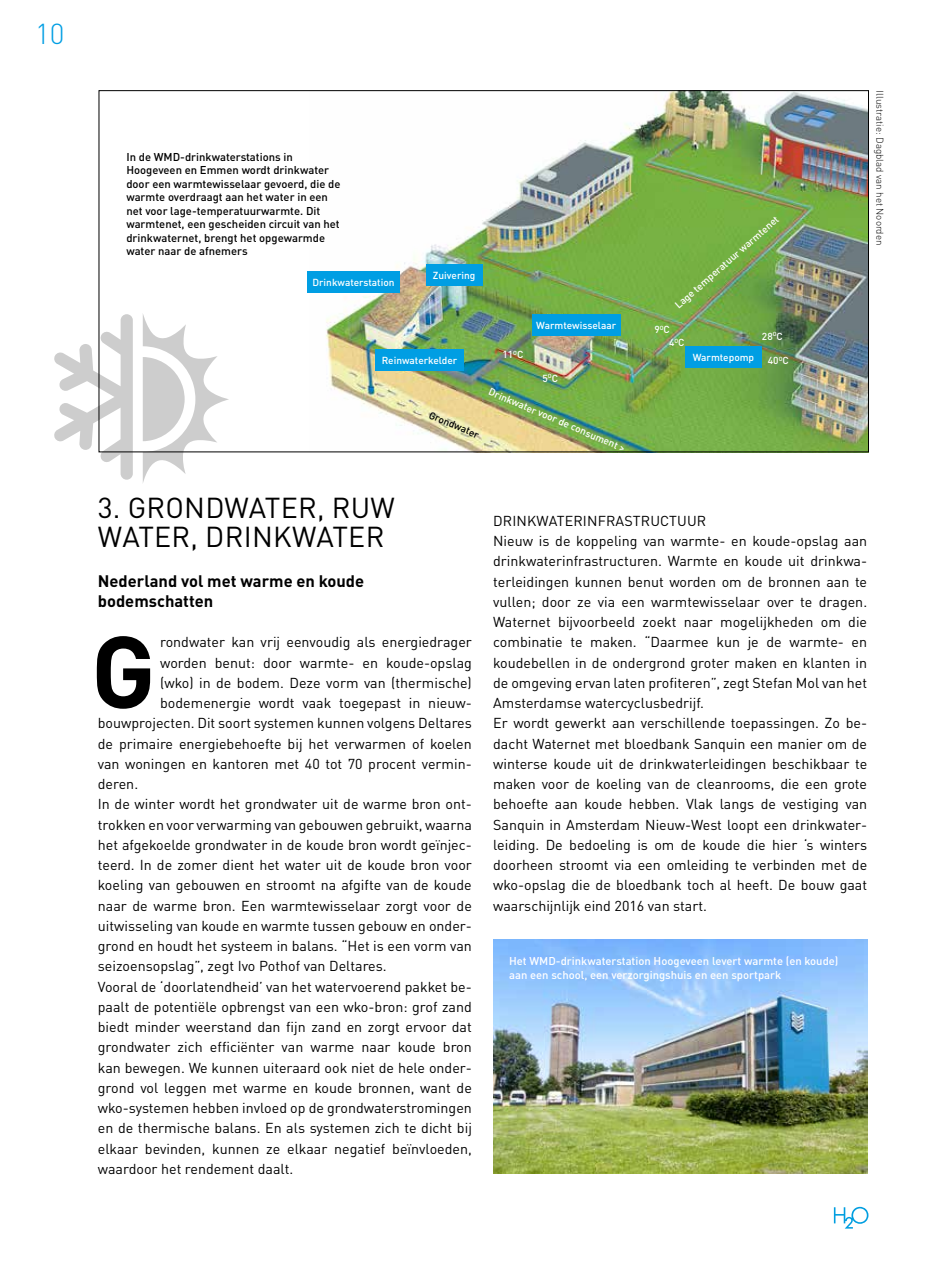
<style>
.page{position:relative;width:936px;height:1263px;background:#fff}
.page>*{position:absolute;margin:0;border:0;box-sizing:border-box;transform-origin:0 0}
.t1{font:700 100.35px "DIN Pro";color:#000}
.t2{font:28.5px/28.5px "DIN Pro";letter-spacing:.01em;color:#000}
.t3{font:300 28.5px "DIN Pro";color:#009ee3}
.t4{font:700 16.5px/20.2px "DIN Pro";color:#000}
.t5{font:14.25px/20.2px "DIN Pro";color:#000}
.t6{font:500 11.25px/13.5px "DIN Pro";color:#000}
.t7{font:500 11.25px/13.5px "DIN Pro";color:#fff}
.t8{font:500 10.05px/13.6px "DIN Pro";color:#fff}
.t9{font:500 10.05px "DIN Pro";color:#000}
.t10{font:300 9.75px "DIN Pro";color:#000}
</style>
<div class="page">
<svg style="left:833px;top:1207px;width:35px;height:21px"></svg>
<img style="left:310px;top:92px;width:556px;height:358px">
<img style="left:493px;top:940px;width:374px;height:234px">
<div style="left:307px;top:271px;width:93px;height:21px;background:#009ee3"></div>
<div style="left:426px;top:265px;width:56px;height:21px;background:#009ee3"></div>
<div style="left:532px;top:315px;width:88px;height:21px;background:#009ee3"></div>
<div style="left:685px;top:346px;width:76px;height:21px;background:#009ee3"></div>
<div style="left:375px;top:350px;width:88px;height:21px;background:#009ee3"></div>
<svg style="left:54px;top:313px;width:175px;height:170px"></svg>
<h2 class="t3" style="left:35px;top:12px;width:31px">10</h2>
<p class="t6" style="left:126px;top:149px;width:215px">In de WMD-drinkwaterstations in Hoogeveen en Emmen wordt drinkwater door een warmtewisselaar gevoerd, die de warmte overdraagt aan het water in een net voor lage-temperatuurwarmte. Dit warmtenet, een gescheiden circuit van het drinkwaternet, brengt het opgewarmde water naar de afnemers</p>
<p class="t8" style="left:312px;top:274px;width:84px">Drinkwaterstation</p>
<p class="t8" style="left:433px;top:268px;width:44px">Zuivering</p>
<p class="t8" style="left:382px;top:353px;width:77px">Reinwaterkelder</p>
<p class="t9" style="left:432px;top:407px;width:55px;rotate:23deg">Grondwater</p>
<p class="t8" style="left:502px;top:346px;width:22px">11<sup>O</sup>C</p>
<p class="t8" style="left:536px;top:317px;width:81px">Warmtewisselaar</p>
<p class="t8" style="left:542px;top:370px;width:17px">5<sup>O</sup>C</p>
<p class="t8" style="left:492px;top:384px;width:149px;rotate:23deg">Drinkwater voor de consument &gt;</p>
<p class="t8" style="left:671px;top:300px;width:136px;rotate:-41deg">Lage temperatuur warmtenet</p>
<p class="t8" style="left:669px;top:321px;width:17px;text-indent:-15px">9<sup>O</sup>C<br>4<sup>O</sup>C</p>
<p class="t8" style="left:761px;top:328px;width:22px">28<sup>O</sup>C</p>
<p class="t8" style="left:767px;top:353px;width:22px">40<sup>O</sup>C</p>
<p class="t8" style="left:692px;top:349px;width:63px">Warmtepomp</p>
<p class="t10" style="left:887px;top:90px;width:156px;rotate:90deg">Illustratie: Dagblad van het Noorden</p>
<h2 class="t2" style="left:98px;top:491px;width:298px">3. GRONDWATER, RUW<br>WATER, DRINKWATER</h2>
<p class="t4" style="left:98px;top:569px;width:268px">Nederland vol met warme en koude bodemschatten</p>
<p class="t5" style="left:160px;top:631px;width:313px">rondwater kan vrij eenvoudig als energiedrager</p>
<p class="t5" style="left:160px;top:651px;width:313px">worden benut: door warmte- en koude-opslag</p>
<p class="t5" style="left:160px;top:671px;width:313px">(wko) in de bodem. Deze vorm van (thermische)</p>
<p class="t5" style="left:160px;top:691px;width:313px">bodemenergie wordt vaak toegepast in nieuw-</p>
<p class="t5" style="left:98px;top:712px;width:375px">bouwprojecten. Dit soort systemen kunnen volgens Deltares</p>
<p class="t5" style="left:98px;top:732px;width:375px">de primaire energiebehoefte bij het verwarmen of koelen</p>
<p class="t5" style="left:98px;top:752px;width:375px">van woningen en kantoren met 40 tot 70 procent vermin-</p>
<p class="t5" style="left:98px;top:772px;width:42px">deren.</p>
<p class="t5" style="left:98px;top:793px;width:375px">In de winter wordt het grondwater uit de warme bron ont-</p>
<p class="t5" style="left:98px;top:813px;width:375px">trokken en voor verwarming van gebouwen gebruikt, waarna</p>
<p class="t5" style="left:98px;top:833px;width:375px">het afgekoelde grondwater in de koude bron wordt geïnjec-</p>
<p class="t5" style="left:98px;top:853px;width:375px">teerd. In de zomer dient het water uit de koude bron voor</p>
<p class="t5" style="left:98px;top:874px;width:375px">koeling van gebouwen en stroomt na afgifte van de koude</p>
<p class="t5" style="left:98px;top:894px;width:375px">naar de warme bron. Een warmtewisselaar zorgt voor de</p>
<p class="t5" style="left:98px;top:914px;width:375px">uitwisseling van koude en warmte tussen gebouw en onder-</p>
<p class="t5" style="left:98px;top:934px;width:375px">grond en houdt het systeem in balans. “Het is een vorm van</p>
<p class="t5" style="left:98px;top:955px;width:290px">seizoensopslag”, zegt Ivo Pothof van Deltares.</p>
<p class="t5" style="left:98px;top:975px;width:375px">Vooral de ‘doorlatendheid’ van het watervoerend pakket be-</p>
<p class="t5" style="left:98px;top:995px;width:375px">paalt de potentiële opbrengst van een wko-bron: grof zand</p>
<p class="t5" style="left:98px;top:1015px;width:375px">biedt minder weerstand dan fijn zand en zorgt ervoor dat</p>
<p class="t5" style="left:98px;top:1036px;width:375px">grondwater zich efficiënter van warme naar koude bron</p>
<p class="t5" style="left:98px;top:1056px;width:375px">kan bewegen. We kunnen uiteraard ook niet de hele onder-</p>
<p class="t5" style="left:98px;top:1076px;width:375px">grond vol leggen met warme en koude bronnen, want de</p>
<p class="t5" style="left:98px;top:1096px;width:375px">wko-systemen hebben invloed op de grondwaterstromingen</p>
<p class="t5" style="left:98px;top:1117px;width:375px">en de thermische balans. En als systemen zich te dicht bij</p>
<p class="t5" style="left:98px;top:1137px;width:375px">elkaar bevinden, kunnen ze elkaar negatief beïnvloeden,</p>
<p class="t5" style="left:98px;top:1157px;width:197px">waardoor het rendement daalt.</p>
<h1 class="t1" style="left:91px;top:588px;width:67px">G</h1>
<p class="t5" style="left:493px;top:509px;width:375px">DRINKWATERINFRASTRUCTUUR<br>Nieuw is de koppeling van warmte- en koude-opslag aan drinkwaterinfrastructuren. Warmte en koude uit drinkwa&shy;terleidingen kunnen benut worden om de bronnen aan te vullen; door ze via een warmtewisselaar over te dragen.<br>Waternet bijvoorbeeld zoekt naar mogelijkheden om die combinatie te maken. “Daarmee kun je de warmte- en koudebellen in de ondergrond groter maken en klanten in de omgeving ervan laten profiteren”, zegt Stefan Mol van het Amsterdamse watercyclusbedrijf.<br>Er wordt gewerkt aan verschillende toepassingen. Zo be&shy;dacht Waternet met bloedbank Sanquin een manier om de winterse koude uit de drinkwaterleidingen beschikbaar te maken voor de koeling van de cleanrooms, die een grote behoefte aan koude hebben. Vlak langs de vestiging van Sanquin in Amsterdam Nieuw-West loopt een drinkwater&shy;leiding. De bedoeling is om de koude die hier ‘s winters doorheen stroomt via een omleiding te verbinden met de wko-opslag die de bloedbank toch al heeft. De bouw gaat waarschijnlijk eind 2016 van start.</p>
<p class="t7" style="left:509px;top:953px;width:331px">Het WMD-drinkwaterstation Hoogeveen levert warmte (en koude) aan een school, een verzorgingshuis en een sportpark</p>
</div>
